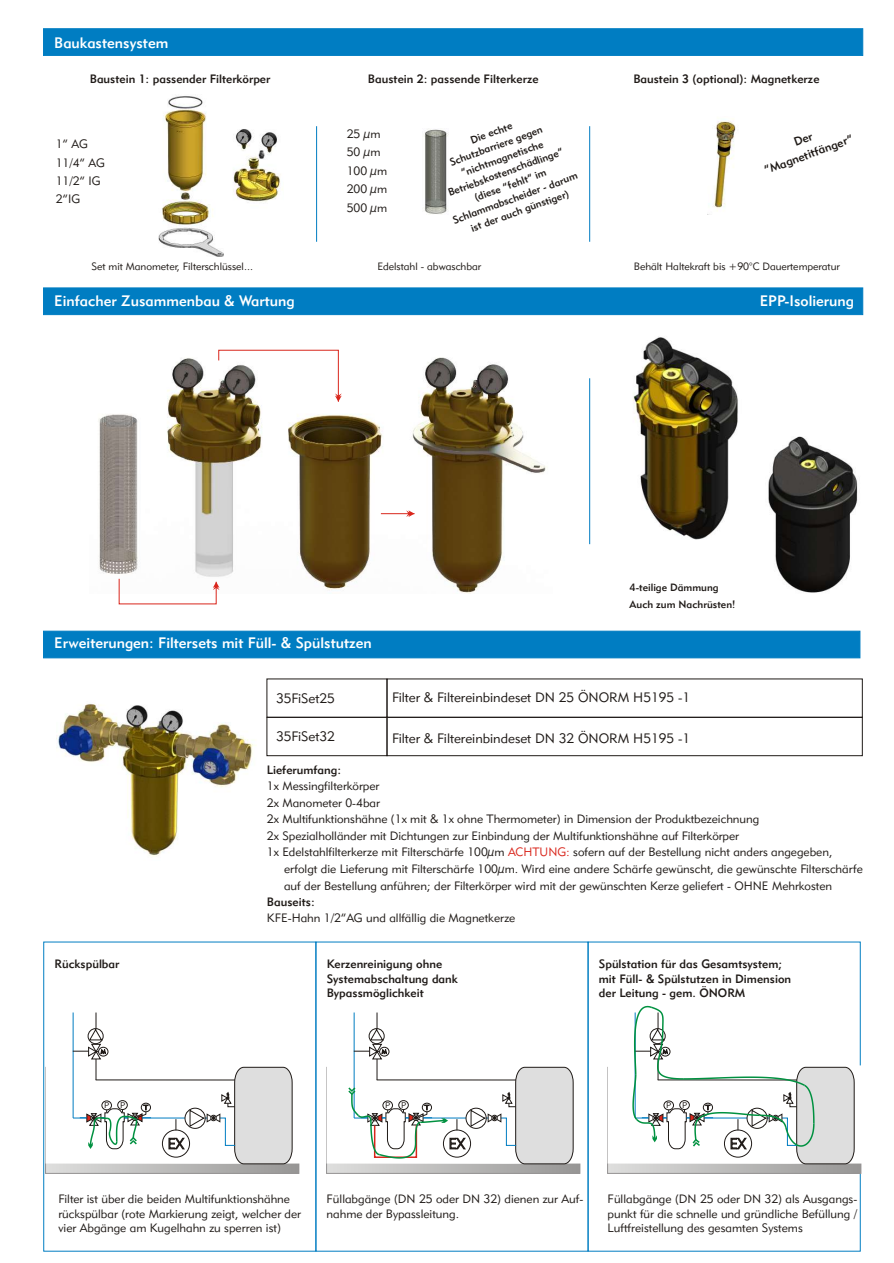
<style>
.page{position:relative;width:894px;height:1263px;background:#fff}
.page>*{position:absolute;margin:0;border:0;box-sizing:border-box;transform-origin:0 0}
.t1{font:15px "Geometr 415 Md BT";color:#fff}
.t2{font:13.5px "Geometr 415 Lt BT";color:#1f1a17}
.t3{font:12px/18.5px "Geometr 415 Lt BT";color:#1f1a17}
.t4{font:12px/14.4px "Geometr 415 Md BT";color:#1f1a17}
.t5{font:10.5px/13.8px "Geometr 415 Md BT";color:#1f1a17}
.t6{font:10.5px "Geometr 415 Lt BT";color:#1f1a17}
.t7{font:8.25px "Geometr 415 Lt BT";color:#1f1a17;scale:1.08 1}
.s1{color:#d9261c}
</style>
<div class="page">
<img style="left:424px;top:129px;width:25px;height:85px">
<img style="left:707px;top:121px;width:29px;height:94px">
<div style="left:43px;top:29px;width:820px;height:27px;background:#007dc2"></div>
<hr style="left:316px;top:126px;width:1px;height:116px;background:#007dc2">
<hr style="left:589px;top:126px;width:1px;height:116px;background:#007dc2">
<div style="left:43px;top:288px;width:820px;height:27px;background:#007dc2;border:1px solid #007dc2"></div>
<img style="left:632px;top:336px;width:106px;height:204px">
<img style="left:768px;top:436px;width:90px;height:157px">
<hr style="left:589px;top:378px;width:1px;height:166px;background:#007dc2">
<div style="left:588px;top:942px;width:272px;height:309px;border:1px solid #007dc2"></div>
<div style="left:43px;top:631px;width:817px;height:27px;background:#007dc2;border:1px solid #007dc2"></div>
<div style="left:608px;top:1067px;width:253px;height:106px;background:linear-gradient(to right,#dededd,#979695)"></div>
<div style="left:607px;top:1067px;width:254px;height:107px;border:1px solid #969494"></div>
<div style="left:327px;top:1067px;width:253px;height:106px;background:linear-gradient(to right,#dededd,#979695)"></div>
<div style="left:326px;top:1067px;width:254px;height:107px;border:1px solid #969494"></div>
<hr style="left:354px;top:1013px;width:1px;height:105px;background:#007dc2">
<hr style="left:377px;top:1013px;width:1px;height:67px;background:#1f1a17">
<div style="left:46px;top:1067px;width:253px;height:106px;background:linear-gradient(to right,#dededd,#979694)"></div>
<div style="left:45px;top:1067px;width:254px;height:107px;border:1px solid #969494"></div>
<hr style="left:73px;top:1013px;width:1px;height:105px;background:#007dc2">
<hr style="left:96px;top:1013px;width:1px;height:67px;background:#1f1a17">
<div style="left:387px;top:717px;width:475px;height:39px;border:1px solid #1f1a17"></div>
<div style="left:267px;top:717px;width:120px;height:39px;border:1px solid #1f1a17"></div>
<img style="left:58px;top:704px;width:198px;height:153px">
<img style="left:98px;top:357px;width:448px;height:236px">
<svg style="left:119px;top:578px;width:101px;height:26px"></svg>
<svg style="left:218px;top:350px;width:124px;height:52px"></svg>
<hr style="left:381px;top:513px;width:34px;height:1px;background:#d9261c">
<svg style="left:406px;top:510px;width:9px;height:7px"></svg>
<img style="left:158px;top:96px;width:125px;height:161px">
<svg style="left:608px;top:1006px;width:254px;height:158px"></svg>
<svg style="left:327px;top:1029px;width:254px;height:135px"></svg>
<svg style="left:46px;top:1029px;width:254px;height:135px"></svg>
<p class="t1" style="left:54px;top:35px;width:116px">Baukastensystem</p>
<p class="t4" style="left:90px;top:72px;width:182px">Baustein 1: passender Filterkörper</p>
<p class="t4" style="left:368px;top:72px;width:172px">Baustein 2: passende Filterkerze</p>
<p class="t4" style="left:633px;top:72px;width:188px">Baustein 3 (optional): Magnetkerze</p>
<p class="t3" style="left:56px;top:135px;width:51px">1” AG<br>11/4” AG<br>11/2” IG<br>2”IG</p>
<p class="t3" style="left:347px;top:125px;width:42px">25 µm<br>50 µm<br>100 µm<br>200 µm<br>500 µm</p>
<p class="t5" style="left:468px;top:134px;width:45px;rotate:-20deg">Die ech e</p>
<p class="t5" style="left:455px;top:153px;width:92px;text-indent:29px;rotate:-20deg">a riere eg n “ c mag et sc</p>
<p class="t5" style="left:505px;top:150px;width:40px;rotate:-20deg">nihe</p>
<p class="t5" style="left:453px;top:154px;width:42px;rotate:-20deg">c tzb r</p>
<p class="t5" style="left:476px;top:175px;width:91px;text-indent:-32px;rotate:-20deg">Bet i skost schädlinge” ise “f l”m</p>
<p class="t5" style="left:464px;top:165px;width:24px;rotate:-20deg">ni ht</p>
<p class="t5" style="left:509px;top:178px;width:29px;rotate:-20deg">eht i</p>
<p class="t5" style="left:451px;top:214px;width:125px;rotate:-20deg">Sch ammabsch d - d u</p>
<p class="t5" style="left:516px;top:190px;width:24px;rotate:-20deg">ei er</p>
<p class="t5" style="left:469px;top:222px;width:92px;rotate:-20deg">ist er uc g st g</p>
<p class="t5" style="left:482px;top:217px;width:91px;rotate:-20deg">d a h ün ier)</p>
<p class="t4" style="left:756px;top:148px;width:95px;line-height:15.8px;text-align:center;rotate:-20deg">D r “Magnetitfänger”</p>
<p class="t6" style="left:91px;top:261px;width:163px">Set mit Manometer, Filterschlüssel...</p>
<p class="t6" style="left:377px;top:261px;width:105px">Edelstahl - abwaschbar</p>
<p class="t6" style="left:634px;top:261px;width:208px">Behält Haltekraft bis +90°C Dauertemperatur</p>
<p class="t1" style="left:54px;top:293px;width:242px">Einfacher Zusammenbau &amp; Wartung</p>
<p class="t1" style="left:760px;top:293px;width:96px">EPP-Isolierung</p>
<p class="t1" style="left:54px;top:635px;width:319px">Erweiterungen: Filtersets mit Füll- &amp; Spülstutzen</p>
<p class="t5" style="left:630px;top:579px;width:107px;line-height:17px">4-teilige Dämmung<br>Auch zum Nachrüsten!</p>
<p class="t2" style="left:276px;top:691px;width:60px">35FiSet25</p>
<p class="t2" style="left:392px;top:689px;width:300px">Filter &amp; Filtereinbindeset DN 25 ÖNORM H5195 -1</p>
<p class="t2" style="left:276px;top:729px;width:60px">35FiSet32</p>
<p class="t2" style="left:392px;top:730px;width:300px">Filter &amp; Filtereinbindeset DN 32 ÖNORM H5195 -1</p>
<p class="t4" style="left:267px;top:762px;width:76px">Lieferumfang:</p>
<p class="t3" style="left:267px;top:777px;width:114px">1x Messingfilterkörper</p>
<p class="t3" style="left:267px;top:793px;width:115px">2x Manometer 0-4bar</p>
<p class="t3" style="left:267px;top:810px;width:494px">2x Multifunktionshähne (1x mit &amp; 1x ohne Thermometer) in Dimension der Produktbezeichnung</p>
<p class="t3" style="left:267px;top:826px;width:474px">2x Spezialholländer mit Dichtungen zur Einbindung der Multifunktionshähne auf Filterkörper</p>
<p class="t3" style="left:267px;top:843px;width:567px">1x Edelstahlfilterkerze mit Filterschärfe 100µm <span class="s1">ACHTUNG:</span> sofern auf der Bestellung nicht anders angegeben,</p>
<p class="t3" style="left:284px;top:860px;width:580px">erfolgt die Lieferung mit Filterschärfe 100µm. Wird eine andere Schärfe gewünscht, die gewünschte Filterschärfe</p>
<p class="t3" style="left:284px;top:876px;width:550px">auf der Bestellung anführen; der Filterkörper wird mit der gewünschten Kerze geliefert - OHNE Mehrkosten</p>
<p class="t4" style="left:55px;top:957px;width:66px">Rückspülbar</p>
<p class="t7" style="left:104px;top:1101px;width:6px">P</p>
<p class="t7" style="left:120px;top:1100px;width:6px">P</p>
<p class="t4" style="left:267px;top:894px;width:49px">Bauseits:</p>
<p class="t3" style="left:267px;top:909px;width:250px">KFE-Hahn 1/2”AG und allfällig die Magnetkerze</p>
<p class="t4" style="left:327px;top:957px;width:133px">Kerzenreinigung ohne<br>Systemabschaltung dank<br>Bypassmöglichkeit</p>
<p class="t4" style="left:599px;top:957px;width:194px">Spülstation für das Gesamtsystem; mit Füll- &amp; Spülstutzen in Dimension der Leitung - gem. ÖNORM</p>
<p class="t7" style="left:385px;top:1101px;width:6px">P</p>
<p class="t7" style="left:401px;top:1100px;width:6px">P</p>
<p class="t7" style="left:666px;top:1101px;width:6px">P</p>
<p class="t7" style="left:682px;top:1100px;width:6px">P</p>
<p class="t3" style="left:59px;top:1192px;width:244px;line-height:14.4px">Filter ist über die beiden Multifunktionshähne rückspülbar (rote Markierung zeigt, welcher der vier Abgänge am Kugelhahn zu sperren ist)</p>
<p class="t3" style="left:327px;top:1192px;width:258px;line-height:14.4px">Füllabgänge (DN 25 oder DN 32) dienen zur Auf&shy;nahme der Bypassleitung.</p>
<p class="t3" style="left:608px;top:1192px;width:251px;line-height:14.4px;text-align:justify">Füllabgänge (DN 25 oder DN 32) als Ausgangs&shy;punkt für die schnelle und gründliche Befüllung / Luftfreistellung des gesamten Systems</p>
</div>
